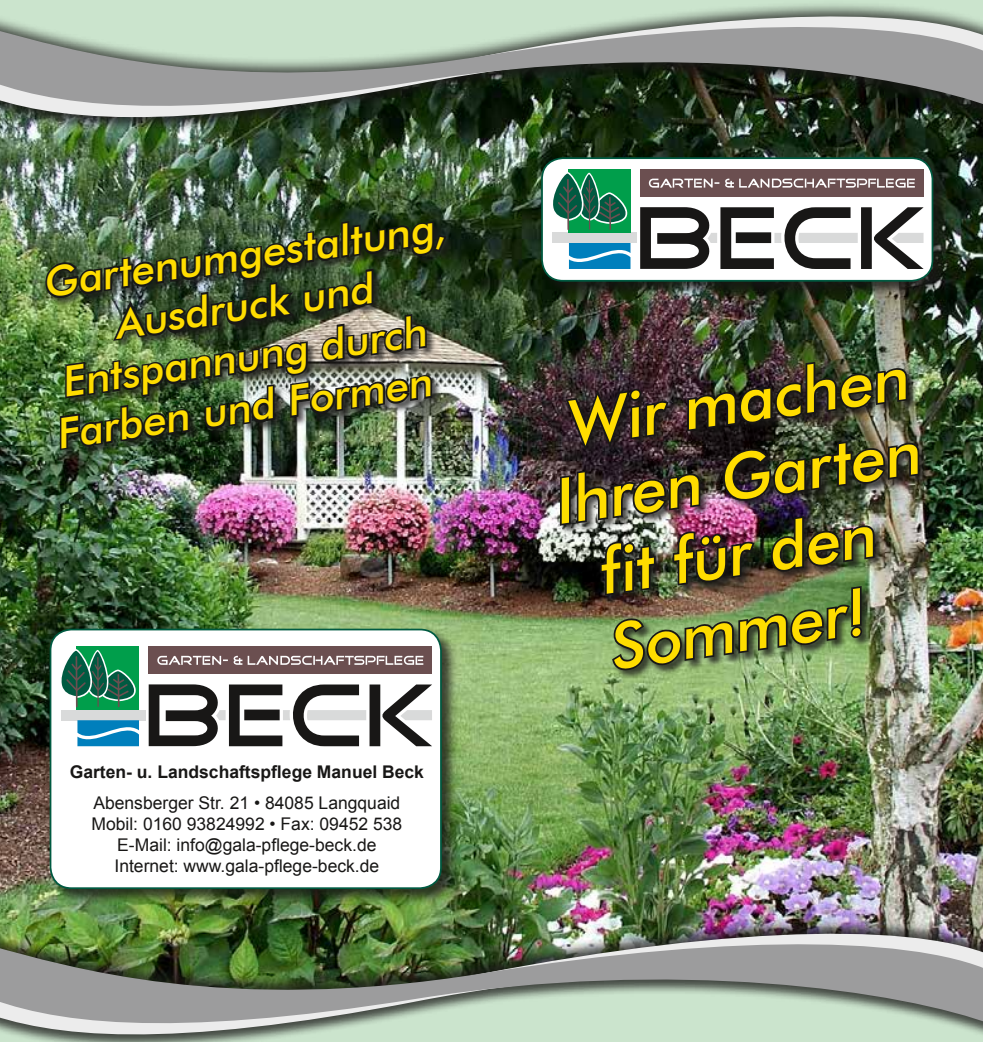
<style>
.page{position:relative;width:983px;height:1042px;background:#fff}
.page>*{position:absolute;margin:0;border:0;box-sizing:border-box;transform-origin:0 0}
.t1{font:500 63px "Futura BT";color:#fd0}
.t2{font:500 42px "Futura BT";color:#fd0}
.t3{font:17.5px/21px "Arial";color:#181716;text-align:center}
.t4{font:700 17.5px "Arial";color:#181716}
</style>
<div class="page">
<img style="left:0;top:227px;width:982px;height:597px">
<div style="left:540px;top:157px;width:408px;height:140px;background:#181716;opacity:.75"></div>
<div style="left:542px;top:158px;width:390px;height:123px;background:#fff;border-radius:21px"></div>
<svg style="left:544px;top:227px;width:379px;height:42px"></svg>
<div style="left:541px;top:157px;width:392px;height:125px;border:2px solid #005a41;border-radius:21px"></div>
<div style="left:49px;top:628px;width:408px;height:277px;background:#181716;opacity:.75"></div>
<div style="left:50px;top:629px;width:391px;height:259px;background:#fff;border-radius:21px"></div>
<div style="left:149px;top:646px;width:283px;height:28px;background:#6b4f50"></div>
<div style="left:77px;top:647px;width:62px;height:63px;background:#009e4b"></div>
<svg style="left:61px;top:649px;width:371px;height:97px"></svg>
<div style="left:50px;top:629px;width:391px;height:260px;border:2px solid #005a41;border-radius:21px"></div>
<img style="left:0;top:824px;width:982px;height:218px">
<div style="left:559px;top:362px;width:370px;height:318px;background:#181716;opacity:.75"></div>
<img style="left:558px;top:357px;width:362px;height:317px">
<img style="left:0;top:0;width:982px;height:223px">
<div style="left:45px;top:221px;width:411px;height:239px;background:#181716;opacity:.75"></div>
<img style="left:43px;top:218px;width:406px;height:234px">
<h2 class="t2" style="left:39px;top:258px;width:407px;rotate:-8deg">Gartenumgestaltung,</h2>
<h2 class="t2" style="left:111px;top:298px;width:262px;rotate:-8deg">Ausdruck und</h2>
<h2 class="t2" style="left:58px;top:357px;width:369px;rotate:-8deg">Entspannung durch</h2>
<h2 class="t2" style="left:53px;top:408px;width:380px;rotate:-8deg">Farben und Formen</h2>
<p class="t4" style="left:70px;top:760px;width:355px">Garten- u. Landschaftspflege Manuel Beck</p>
<p class="t3" style="left:91px;top:793px;width:312px">Abensberger Str. 21 • 84085 Langquaid Mobil: 0160 93824992 • Fax: 09452 538<br>E-Mail: info@gala-pflege-beck.de Internet: www.gala-pflege-beck.de</p>
<h1 class="t1" style="left:560px;top:386px;width:346px;rotate:-8deg">Wir machen</h1>
<h1 class="t1" style="left:548px;top:464px;width:370px;rotate:-8deg">Ihren Garten</h1>
<h1 class="t1" style="left:592px;top:534px;width:280px;rotate:-8deg">fit für den</h1>
<h1 class="t1" style="left:603px;top:609px;width:259px;rotate:-8deg">Sommer!</h1>
</div>
